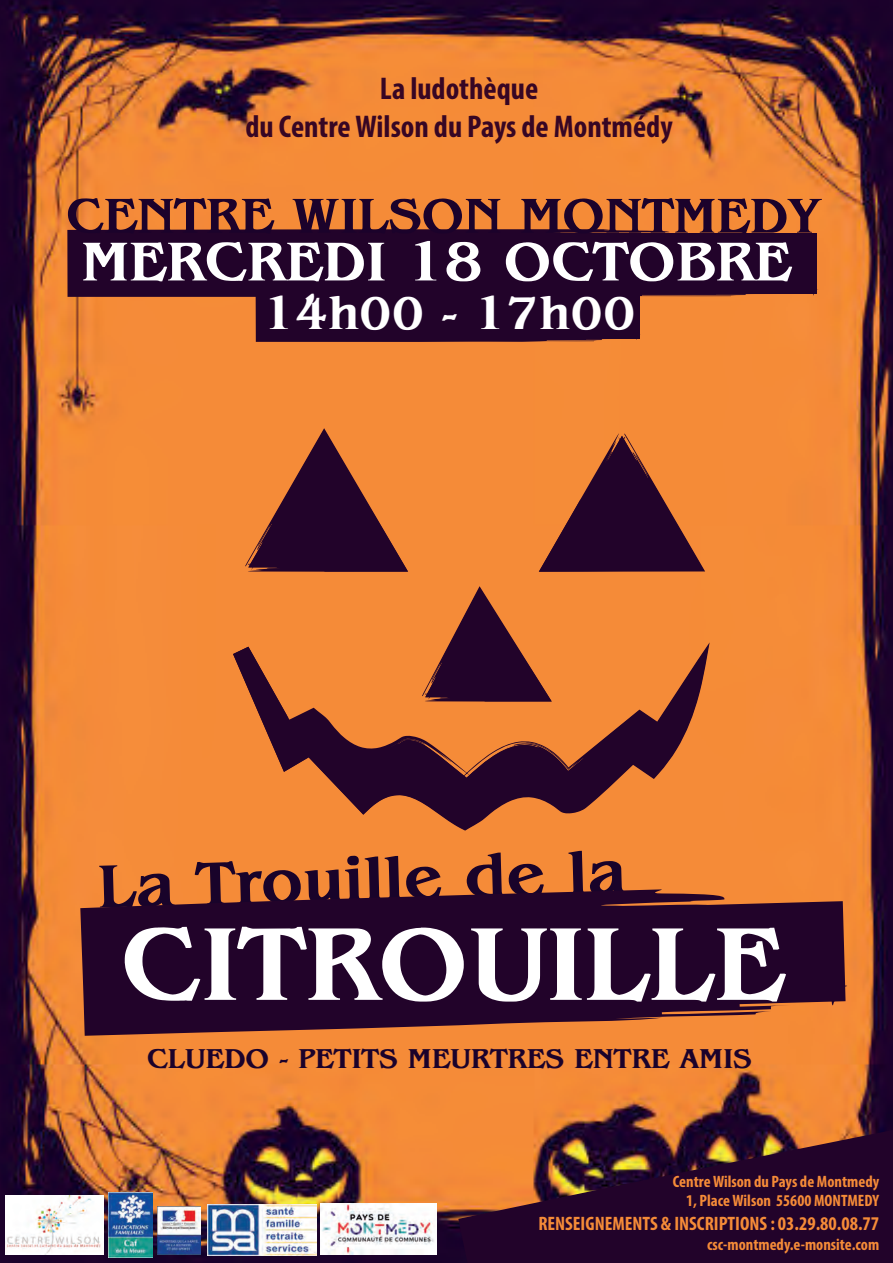
<style>
.page{position:relative;width:893px;height:1263px;background:#fff}
.page>*{position:absolute;margin:0;border:0;box-sizing:border-box;transform-origin:0 0}
.t1{font:700 108px "Benguiat";color:#fff}
.t2{font:700 63.15px "Benguiat";color:#19032a}
.t3{font:700 57px "Benguiat";color:#fff}
.t4{font:700 51px "Benguiat";color:#1b022b}
.t5{font:700 48.3px "Benguiat";color:#fff}
.t6{font:700 condensed 31.5px/37.8px "Myriad Pro";color:#370624;text-align:center}
.t7{font:700 28.5px "Benguiat";color:#1b022b}
.t8{font:700 condensed 19.5px "Myriad Pro";color:#f58b38}
.t9{font:700 condensed 16.5px/19.8px "Myriad Pro";color:#f58b38;text-align:right}
</style>
<div class="page">
<img style="left:0;top:0;width:893px;height:1263px">
<div style="left:239px;top:436px;width:463px;height:206px;background:#f58b38"></div>
<svg style="left:233px;top:645px;width:476px;height:185px;background:#b15f33"></svg>
<svg style="left:239px;top:428px;width:169px;height:149px;background:#924b31"></svg>
<svg style="left:539px;top:426px;width:166px;height:146px;background:#8e4830"></svg>
<svg style="left:418px;top:586px;width:134px;height:119px;background:#914a31"></svg>
<img style="left:5px;top:1195px;width:99px;height:59px">
<img style="left:108px;top:1192px;width:44px;height:65px">
<img style="left:158px;top:1206px;width:42px;height:49px">
<img style="left:207px;top:1204px;width:109px;height:51px">
<img style="left:321px;top:1203px;width:115px;height:52px">
<svg style="left:80px;top:889px;width:799px;height:147px;background:#491c2c"></svg>
<svg style="left:475px;top:1084px;width:418px;height:13px;background:#d87934"></svg>
<svg style="left:458px;top:1097px;width:435px;height:166px;background:#5b2a2d"></svg>
<svg style="left:67px;top:229px;width:782px;height:79px;background:#40162b"></svg>
<svg style="left:256px;top:286px;width:401px;height:60px;background:#39112b"></svg>
<h3 class="t6" style="left:245px;top:69px;width:429px">La ludothèque<br>du Centre Wilson du Pays de Montmédy</h3>
<h3 class="t4" style="left:66px;top:187px;width:756px">CENTRE WILSON MONTMEDY</h3>
<h3 class="t3" style="left:81px;top:229px;width:711px">MERCREDI 18 OCTOBRE</h3>
<h3 class="t5" style="left:263px;top:286px;width:375px">14h00 - 17h00</h3>
<h2 class="t2" style="left:97px;top:853px;width:529px;rotate:-2deg">La Trouille de la</h2>
<h1 class="t1" style="left:121px;top:903px;width:665px">CITROUILLE</h1>
<h3 class="t7" style="left:147px;top:1043px;width:606px">CLUEDO - PETITS MEURTRES ENTRE AMIS</h3>
<p class="t9" style="left:673px;top:1171px;width:208px">Centre Wilson du Pays de Montmedy<br>1, Place Wilson 55600 MONTMEDY</p>
<p class="t8" style="left:538px;top:1211px;width:342px">RENSEIGNEMENTS &amp; INSCRIPTIONS : 03.29.80.08.77</p>
<p class="t9" style="left:707px;top:1234px;width:174px">csc-montmedy.e-monsite.com</p>
</div>
